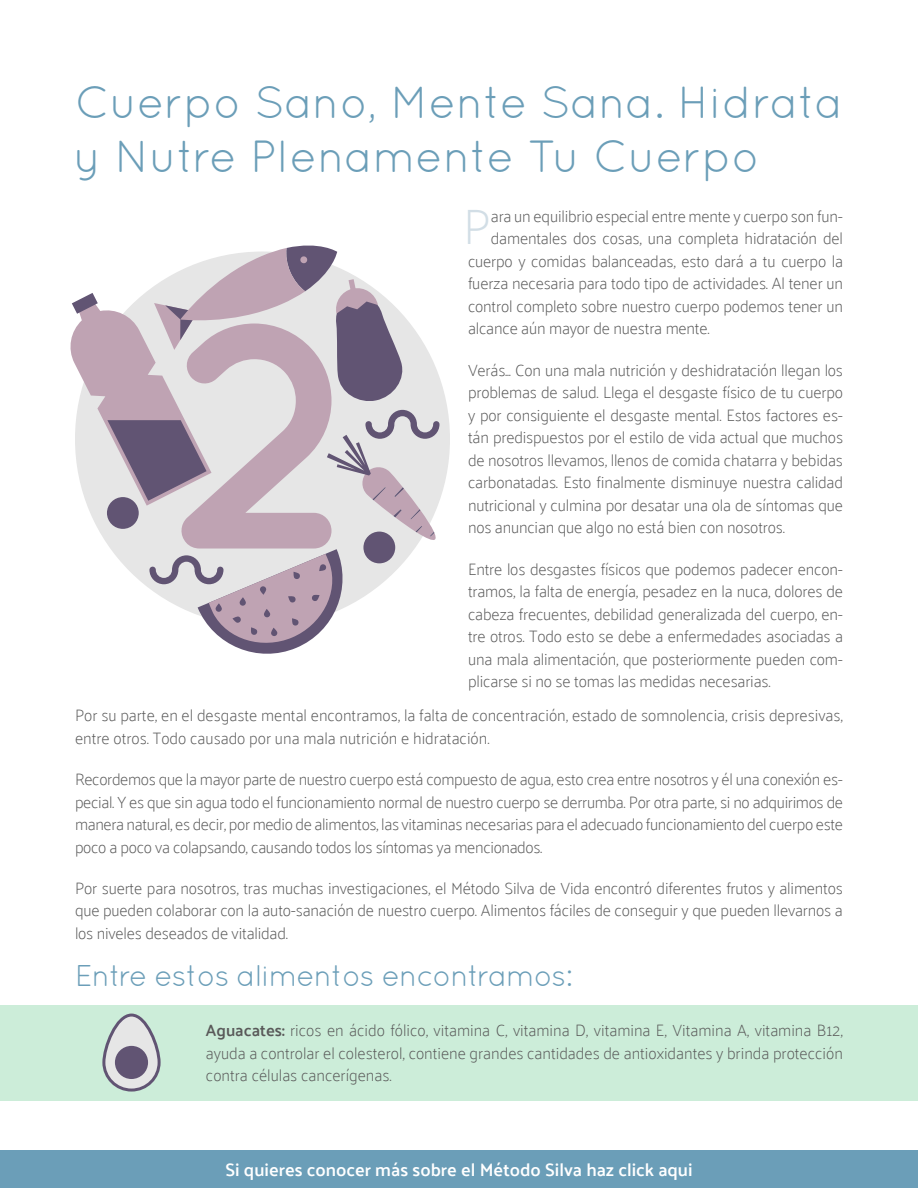
<style>
.page{position:relative;width:918px;height:1188px;background:#fff}
.page>*{position:absolute;margin:0;border:0;box-sizing:border-box;transform-origin:0 0}
.t1{font:100 49.65px "Palanquin";color:#d2dee6}
.t2{font:45px/54px "Quicksand";color:#6b9eb8}
.t3{font:30px "Quicksand";letter-spacing:-.03em;color:#6b9eb8}
.t4{font:600 18px "Palanquin";color:#fff}
.t5{font:100 16.5px/22.5px "Palanquin";letter-spacing:-.01em;color:#595959;text-align:justify}
.s1{font-weight:600}
</style>
<div class="page">
<div style="left:0;top:1150px;width:918px;height:38px;background:#6b9eb8"></div>
<div style="left:0;top:1005px;width:918px;height:95px;background:#ccedd9"></div>
<svg style="left:70px;top:245px;width:369px;height:409px"></svg>
<svg style="left:104px;top:1015px;width:55px;height:75px;background:#d3d3d6"></svg>
<div style="left:102px;top:1014px;width:59px;height:78px;border:3px solid #615473;border-radius:28px"></div>
<div style="left:115px;top:1046px;width:33px;height:33px;background:#615473;border-radius:50%"></div>
<h2 class="t2" style="left:75px;top:75px;width:769px">Cuerpo Sano, Mente Sana. Hidrata y Nutre Plenamente Tu Cuerpo</h2>
<h1 class="t1" style="left:463px;top:198px;width:29px">P</h1>
<p class="t5" style="left:491px;top:205px;width:354px">ara un equilibrio especial entre mente y cuerpo son fun-</p>
<p class="t5" style="left:491px;top:228px;width:354px">damentales dos cosas, una completa hidratación del</p>
<p class="t5" style="left:468px;top:250px;width:377px">cuerpo y comidas balanceadas, esto dará a tu cuerpo la</p>
<p class="t5" style="left:468px;top:273px;width:377px">fuerza necesaria para todo tipo de actividades. Al tener un</p>
<p class="t5" style="left:468px;top:295px;width:377px">control completo sobre nuestro cuerpo podemos tener un</p>
<p class="t5" style="left:468px;top:318px;width:243px">alcance aún mayor de nuestra mente.</p>
<p class="t5" style="left:468px;top:359px;width:377px">Verás… Con una mala nutrición y deshidratación llegan los problemas de salud. Llega el desgaste físico de tu cuerpo y por consiguiente el desgaste mental. Estos factores es&shy;tán predispuestos por el estilo de vida actual que muchos de nosotros llevamos, llenos de comida chatarra y bebidas carbonatadas. Esto finalmente disminuye nuestra calidad nutricional y culmina por desatar una ola de síntomas que nos anuncian que algo no está bien con nosotros.</p>
<p class="t5" style="left:468px;top:558px;width:377px">Entre los desgastes físicos que podemos padecer encon&shy;tramos, la falta de energía, pesadez en la nuca, dolores de cabeza frecuentes, debilidad generalizada del cuerpo, en&shy;tre otros. Todo esto se debe a enfermedades asociadas a una mala alimentación, que posteriormente pueden com&shy;plicarse si no se tomas las medidas necesarias.</p>
<p class="t5" style="left:75px;top:705px;width:770px">Por su parte, en el desgaste mental encontramos, la falta de concentración, estado de somnolencia, crisis depresivas, entre otros. Todo causado por una mala nutrición e hidratación.</p>
<p class="t5" style="left:75px;top:768px;width:770px">Recordemos que la mayor parte de nuestro cuerpo está compuesto de agua, esto crea entre nosotros y él una conexión es&shy;pecial. Y es que sin agua todo el funcionamiento normal de nuestro cuerpo se derrumba. Por otra parte, si no adquirimos de manera natural, es decir, por medio de alimentos, las vitaminas necesarias para el adecuado funcionamiento del cuerpo este poco a poco va colapsando, causando todos los síntomas ya mencionados.</p>
<p class="t5" style="left:75px;top:877px;width:769px">Por suerte para nosotros, tras muchas investigaciones, el Método Silva de Vida encontró diferentes frutos y alimentos que pueden colaborar con la auto-sanación de nuestro cuerpo. Alimentos fáciles de conseguir y que pueden llevarnos a los niveles deseados de vitalidad.</p>
<h3 class="t3" style="left:75px;top:959px;width:499px">Entre estos alimentos encontramos:</h3>
<p class="t5" style="left:206px;top:1019px;width:639px"><span class="s1">Aguacates:</span> ricos en ácido fólico, vitamina C, vitamina D, vitamina E, Vitamina A, vitamina B12, ayuda a controlar el colesterol, contiene grandes cantidades de antioxidantes y brinda protección contra células cancerígenas.</p>
<p class="t4" style="left:225px;top:1159px;width:469px">Si quieres conocer más sobre el Método Silva haz click aqui</p>
</div>
